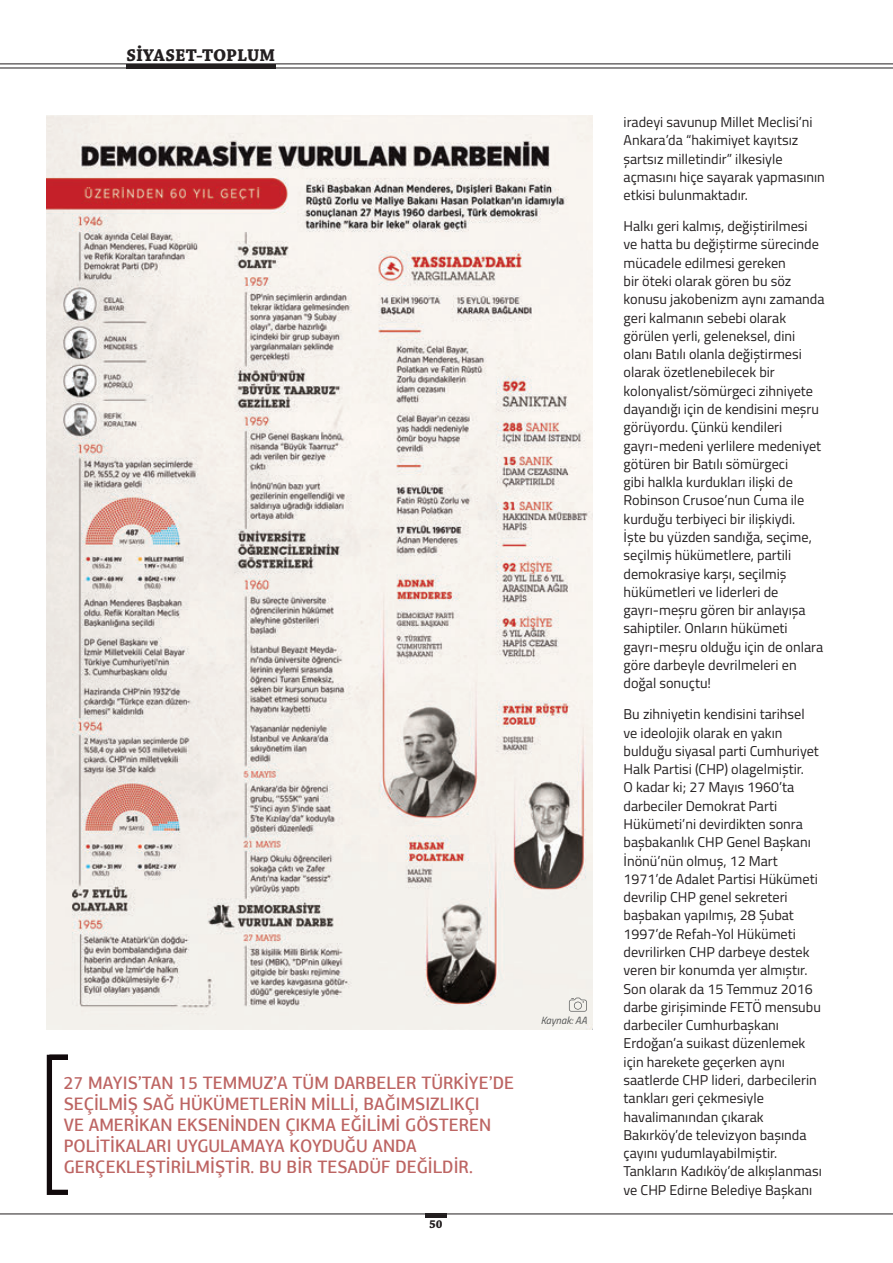
<style>
.page{position:relative;width:893px;height:1263px;background:#fff}
.page>*{position:absolute;margin:0;border:0;box-sizing:border-box;transform-origin:0 0}
.t1{font:500 18px/21px "PF Agora Sans Pro";color:#bd6563;scale:.95 1}
.t2{font:700 18px "Chaparral Pro";color:#231f20}
.t3{font:14.25px/18.3px "Titillium Web";color:#231f20}
.t4{font:700 12px "Chaparral Pro";color:#231f20}
.t5{font:italic 10.5px "Titillium Web";color:#505252}
</style>
<div class="page">
<img style="left:47px;top:116px;width:545px;height:913px">
<svg style="left:46px;top:1054px;width:22px;height:141px"></svg>
<svg style="left:569px;top:998px;width:18px;height:13px"></svg>
<hr style="left:425px;top:1214px;width:21px;height:4px;background:#231f20">
<hr style="left:0;top:1214px;width:893px;height:1px;background:#231f20">
<hr style="left:0;top:64px;width:893px;height:1px;background:#231f20">
<hr style="left:0;top:68px;width:893px;height:1px;background:#231f20">
<hr style="left:126px;top:64px;width:150px;height:4px;background:#231f20">
<p class="t2" style="left:126px;top:44px;width:150px">SİYASET-TOPLUM</p>
<p class="t1" style="left:64px;top:1072px;width:475px">27 MAYIS’TAN 15 TEMMUZ’A TÜM DARBELER TÜRKIYE’DE SEÇILMIŞ SAĞ HÜKÜMETLERIN MILLI, BAĞIMSIZLIKÇI<br>VE AMERIKAN EKSENINDEN ÇIKMA EĞILIMI GÖSTEREN POLITIKALARI UYGULAMAYA KOYDUĞU ANDA GERÇEKLEŞTIRILMIŞTIR. BU BIR TESADÜF DEĞILDIR.</p>
<p class="t4" style="left:429px;top:1217px;width:15px">50</p>
<p class="t5" style="left:541px;top:1012px;width:48px">Kaynak: AA</p>
<p class="t3" style="left:623px;top:112px;width:203px">iradeyi savunup Millet Meclisi’ni<br>Ankara’da “hakimiyet kayıtsız şartsız milletindir” ilkesiyle açmasını hiçe sayarak yapmasının etkisi bulunmaktadır.</p>
<p class="t3" style="left:623px;top:216px;width:202px">Halkı geri kalmış, değiştirilmesi ve hatta bu değiştirme sürecinde mücadele edilmesi gereken<br>bir öteki olarak gören bu söz konusu jakobenizm aynı zamanda geri kalmanın sebebi olarak görülen yerli, geleneksel, dini olanı Batılı olanla değiştirmesi olarak özetlenebilecek bir kolonyalist/sömürgeci zihniyete dayandığı için de kendisini meşru görüyordu. Çünkü kendileri gayrı-medeni yerlilere medeniyet götüren bir Batılı sömürgeci<br>gibi halkla kurdukları ilişki de<br>Robinson Crusoe’nun Cuma ile kurduğu terbiyeci bir ilişkiydi.<br>İşte bu yüzden sandığa, seçime, seçilmiş hükümetlere, partili demokrasiye karşı, seçilmiş hükümetleri ve liderleri de gayrı-meşru gören bir anlayışa sahiptiler. Onların hükümeti gayrı-meşru olduğu için de onlara göre darbeyle devrilmeleri en doğal sonuçtu!</p>
<p class="t3" style="left:623px;top:704px;width:200px">Bu zihniyetin kendisini tarihsel ve ideolojik olarak en yakın bulduğu siyasal parti Cumhuriyet<br>Halk Partisi (CHP) olagelmiştir.<br>O kadar ki; 27 Mayıs 1960’ta darbeciler Demokrat Parti<br>Hükümeti’ni devirdikten sonra başbakanlık CHP Genel Başkanı<br>İnönü’nün olmuş, 12 Mart<br>1971’de Adalet Partisi Hükümeti devrilip CHP genel sekreteri başbakan yapılmış, 28 Şubat<br>1997’de Refah-Yol Hükümeti devrilirken CHP darbeye destek veren bir konumda yer almıştır.<br>Son olarak da 15 Temmuz 2016 darbe girişiminde FETÖ mensubu darbeciler Cumhurbaşkanı<br>Erdoğan’a suikast düzenlemek için harekete geçerken aynı saatlerde CHP lideri, darbecilerin tankları geri çekmesiyle havalimanından çıkarak<br>Bakırköy’de televizyon başında çayını yudumlayabilmiştir.<br>Tankların Kadıköy’de alkışlanması ve CHP Edirne Belediye Başkanı</p>
</div>
